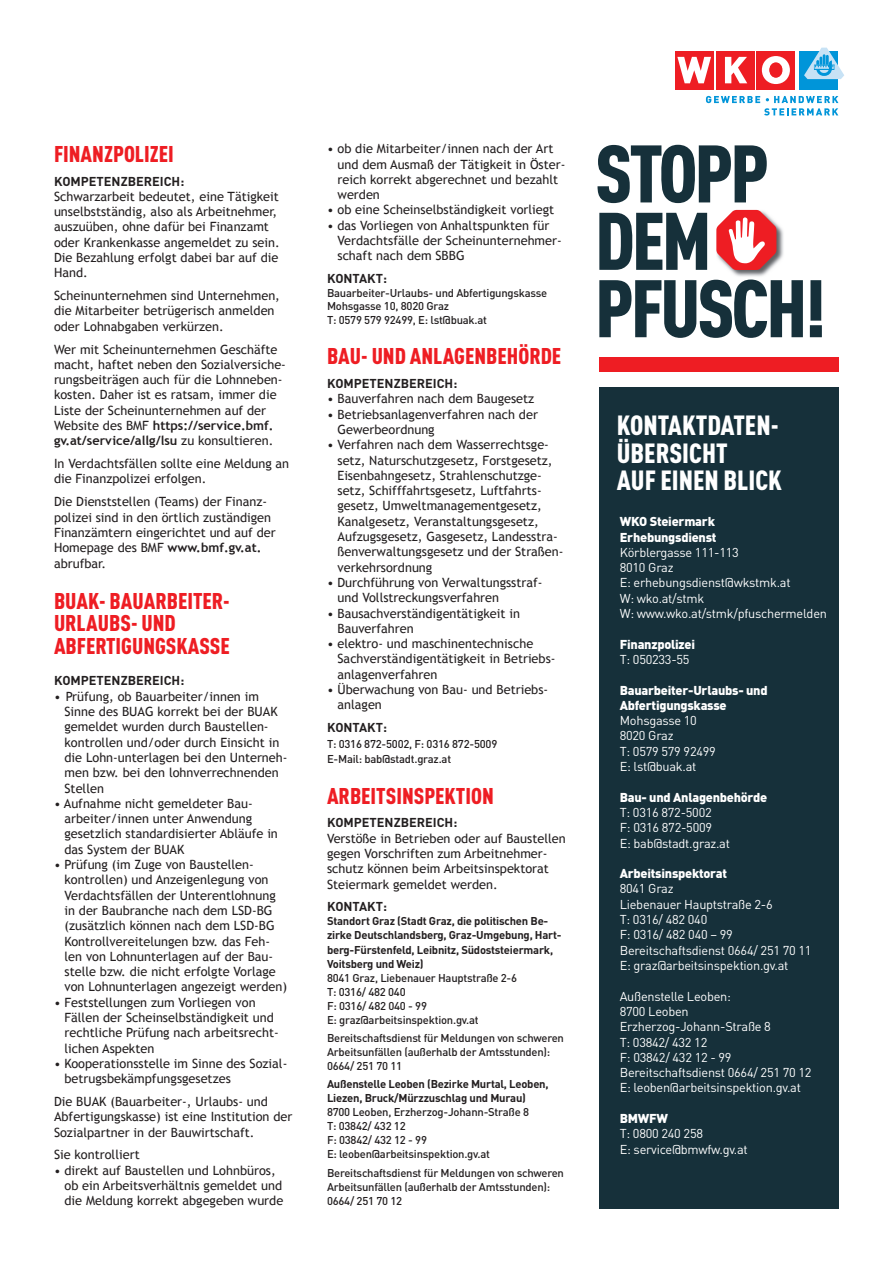
<style>
.page{position:relative;width:893px;height:1263px;background:#fff}
.page>*{position:absolute;margin:0;border:0;box-sizing:border-box;transform-origin:0 0}
.t1{font:900 80.1px/67.3px "DIN Cond";letter-spacing:-.04em;color:#16303a}
.t2{font:900 27.45px/27.5px "DIN Cond";color:#fff}
.t3{font:900 22.5px/22.5px "DIN Cond";color:#ee1d23}
.t4{font:12.75px/15.3px "Trebuchet MS";color:#231f20}
.t5{font:12.75px/15.3px "DIN";letter-spacing:-.02em;color:#fff}
.t6{font:900 12.75px/15.3px "DIN";letter-spacing:-.02em;color:#fff}
.t7{font:700 12.75px "DIN";color:#231f20}
.t8{font:500 11.25px/14.1px "DIN";letter-spacing:-.02em;color:#231f20}
.t9{font:700 11.25px/14.1px "DIN";letter-spacing:-.02em;color:#231f20}
.s1{font-weight:700}
</style>
<div class="page">
<div style="left:756px;top:51px;width:39px;height:39px;background:#ee1d23"></div>
<div style="left:716px;top:51px;width:38px;height:39px;background:#ee1d23"></div>
<svg style="left:725px;top:57px;width:22px;height:26px"></svg>
<div style="left:675px;top:51px;width:39px;height:39px;background:#ee1d23"></div>
<svg style="left:677px;top:57px;width:34px;height:26px"></svg>
<div style="left:799px;top:51px;width:39px;height:39px;background:#0095d9"></div>
<svg style="left:762px;top:56px;width:28px;height:28px"></svg>
<div style="left:770px;top:63px;width:12px;height:14px;background:#ee1d23;border-radius:50%"></div>
<div style="left:770px;top:63px;width:12px;height:14px;border:1px solid #ee1d23;border-radius:50%"></div>
<svg style="left:804px;top:48px;width:40px;height:31px"></svg>
<svg style="left:706px;top:96px;width:132px;height:19px"></svg>
<div style="left:600px;top:388px;width:239px;height:821px;background:#16303a"></div>
<img style="left:730px;top:223px;width:54px;height:54px">
<svg style="left:716px;top:210px;width:60px;height:60px"></svg>
<div style="left:600px;top:357px;width:239px;height:15px;background:#ee1d23"></div>
<h3 class="t3" style="left:54px;top:142px;width:121px">FINANZPOLIZEI</h3>
<p class="t7" style="left:54px;top:173px;width:132px">KOMPETENZBEREICH:</p>
<p class="t4" style="left:54px;top:189px;width:227px">Schwarzarbeit bedeutet, eine Tätigkeit unselbstständig, also als Arbeitnehmer, auszuüben, ohne dafür bei Finanzamt oder Krankenkasse angemeldet zu sein.<br>Die Bezahlung erfolgt dabei bar auf die Hand.</p>
<p class="t4" style="left:54px;top:288px;width:227px">Scheinunternehmen sind Unternehmen, die Mitarbeiter betrügerisch anmelden oder Lohnabgaben verkürzen.</p>
<p class="t4" style="left:54px;top:342px;width:233px">Wer mit Scheinunternehmen Geschäfte macht, haftet neben den Sozialversiche&shy;rungsbeiträgen auch für die Lohnneben&shy;kosten. Daher ist es ratsam, immer die Liste der Scheinunternehmen auf der Website des BMF <span class="s1">https://service.bmf. gv.at/service/allg/lsu</span> zu konsultieren.</p>
<p class="t4" style="left:54px;top:456px;width:237px">In Verdachtsfällen sollte eine Meldung an die Finanzpolizei erfolgen.</p>
<p class="t4" style="left:54px;top:494px;width:223px">Die Dienststellen (Teams) der Finanz&shy;polizei sind in den örtlich zuständigen<br>Finanzämtern eingerichtet und auf der<br>Homepage des BMF <span class="s1">www.bmf.gv.at. </span>abrufbar.</p>
<h3 class="t3" style="left:54px;top:589px;width:177px">BUAK- BAUARBEITER-<br>URLAUBS- UND<br>ABFERTIGUNGSKASSE</h3>
<p class="t7" style="left:54px;top:672px;width:132px">KOMPETENZBEREICH:</p>
<p class="t4" style="left:65px;top:689px;width:225px;text-indent:-11px">• Prüfung, ob Bauarbeiter/innen im<br>Sinne des BUAG korrekt bei der BUAK gemeldet wurden durch Baustellen&shy;kontrollen und/oder durch Einsicht in die Lohn-unterlagen bei den Unterneh&shy;men bzw. bei den lohnverrechnenden<br>Stellen</p>
<p class="t4" style="left:65px;top:796px;width:215px;text-indent:-11px">• Aufnahme nicht gemeldeter Bau&shy;arbeiter/innen unter Anwendung gesetzlich standardisierter Abläufe in das System der BUAK</p>
<p class="t4" style="left:65px;top:857px;width:224px;text-indent:-11px">• Prüfung (im Zuge von Baustellen&shy;kontrollen) und Anzeigenlegung von Verdachtsfällen der Unterentlohnung in der Baubranche nach dem LSD-BG (zusätzlich können nach dem LSD-BG Kontrollvereitelungen bzw. das Feh&shy;len von Lohnunterlagen auf der Bau&shy;stelle bzw. die nicht erfolgte Vorlage von Lohnunterlagen angezeigt werden)</p>
<p class="t4" style="left:65px;top:995px;width:216px;text-indent:-11px">• Feststellungen zum Vorliegen von<br>Fällen der Scheinselbständigkeit und rechtliche Prüfung nach arbeitsrecht&shy;lichen Aspekten</p>
<p class="t4" style="left:65px;top:1056px;width:224px;text-indent:-11px">• Kooperationsstelle im Sinne des Sozial&shy;betrugsbekämpfungsgesetzes</p>
<p class="t4" style="left:54px;top:1094px;width:240px">Die BUAK (Bauarbeiter-, Urlaubs- und<br>Abfertigungskasse) ist eine Institution der<br>Sozialpartner in der Bauwirtschaft.</p>
<p class="t4" style="left:54px;top:1147px;width:87px">Sie kontrolliert</p>
<p class="t4" style="left:65px;top:1163px;width:220px;text-indent:-11px">• direkt auf Baustellen und Lohnbüros, ob ein Arbeitsverhältnis gemeldet und die Meldung korrekt abgegeben wurde</p>
<p class="t4" style="left:337px;top:141px;width:229px;text-indent:-11px">• ob die Mitarbeiter/innen nach der Art und dem Ausmaß der Tätigkeit in Öster&shy;reich korrekt abgerechnet und bezahlt werden</p>
<p class="t4" style="left:327px;top:202px;width:229px">• ob eine Scheinselbständigkeit vorliegt</p>
<p class="t4" style="left:337px;top:218px;width:226px;text-indent:-11px">• das Vorliegen von Anhaltspunkten für<br>Verdachtsfälle der Scheinunternehmer&shy;schaft nach dem SBBG</p>
<p class="t7" style="left:327px;top:270px;width:61px">KONTAKT:</p>
<p class="t8" style="left:327px;top:285px;width:222px;line-height:13.5px">Bauarbeiter-Urlaubs- und Abfertigungskasse<br>Mohsgasse 10, 8020 Graz<br>T: 0579 579 92499, E: lst@buak.at</p>
<h3 class="t3" style="left:327px;top:344px;width:236px">BAU- UND ANLAGENBEHÖRDE</h3>
<p class="t7" style="left:327px;top:375px;width:132px">KOMPETENZBEREICH:</p>
<p class="t4" style="left:327px;top:391px;width:209px">• Bauverfahren nach dem Baugesetz</p>
<p class="t4" style="left:337px;top:407px;width:202px;text-indent:-11px">• Betriebsanlagenverfahren nach der<br>Gewerbeordnung</p>
<p class="t4" style="left:337px;top:437px;width:228px;text-indent:-11px">• Verfahren nach dem Wasserrechtsge&shy;setz, Naturschutzgesetz, Forstgesetz, Eisenbahngesetz, Strahlenschutzge&shy;setz, Schifffahrtsgesetz, Luftfahrts&shy;gesetz, Umweltmanagementgesetz, Kanalgesetz, Veranstaltungsgesetz, Aufzugsgesetz, Gasgesetz, Landesstra&shy;ßenverwaltungsgesetz und der Straßen&shy;verkehrsordnung</p>
<p class="t4" style="left:337px;top:575px;width:206px;text-indent:-11px">• Durchführung von Verwaltungsstraf&shy;und Vollstreckungsverfahren</p>
<p class="t4" style="left:337px;top:605px;width:184px;text-indent:-11px">• Bausachverständigentätigkeit in<br>Bauverfahren</p>
<p class="t4" style="left:337px;top:636px;width:220px;text-indent:-11px">• elektro- und maschinentechnische<br>Sachverständigentätigkeit in Betriebs&shy;anlagenverfahren</p>
<p class="t4" style="left:337px;top:682px;width:212px;text-indent:-11px">• Überwachung von Bau- und Betriebs&shy;anlagen</p>
<p class="t7" style="left:327px;top:719px;width:61px">KONTAKT:</p>
<p class="t8" style="left:327px;top:736px;width:172px;line-height:15.3px">T: 0316 872-5002, F: 0316 872-5009<br>E-Mail: bab@stadt.graz.at</p>
<h3 class="t3" style="left:327px;top:784px;width:168px">ARBEITSINSPEKTION</h3>
<p class="t7" style="left:327px;top:814px;width:132px">KOMPETENZBEREICH:</p>
<p class="t4" style="left:327px;top:831px;width:240px">Verstöße in Betrieben oder auf Baustellen gegen Vorschriften zum Arbeitnehmer&shy;schutz können beim Arbeitsinspektorat Steiermark gemeldet werden.</p>
<p class="t7" style="left:327px;top:898px;width:61px">KONTAKT:</p>
<p class="t9" style="left:327px;top:914px;width:236px">Standort Graz (Stadt Graz, die politischen Be&shy;zirke Deutschlandsberg, Graz-Umgebung, Hart&shy;berg-Fürstenfeld, Leibnitz, Südoststeiermark, Voitsberg und Weiz)</p>
<p class="t8" style="left:327px;top:970px;width:192px">8041 Graz, Liebenauer Hauptstraße 2-6<br>T: 0316/ 482 040<br>F: 0316/ 482 040 - 99<br>E: graz@arbeitsinspektion.gv.at</p>
<p class="t8" style="left:327px;top:1030px;width:238px">Bereitschaftsdienst für Meldungen von schweren<br>Arbeitsunfällen (außerhalb der Amtsstunden):<br>0664/ 251 70 11</p>
<p class="t9" style="left:327px;top:1077px;width:223px">Außenstelle Leoben (Bezirke Murtal, Leoben,<br>Liezen, Bruck/Mürzzuschlag und Murau)</p>
<p class="t8" style="left:327px;top:1105px;width:204px">8700 Leoben, Erzherzog-Johann-Straße 8<br>T: 03842/ 432 12<br>F: 03842/ 432 12 - 99<br>E: leoben@arbeitsinspektion.gv.at</p>
<p class="t8" style="left:327px;top:1165px;width:238px">Bereitschaftsdienst für Meldungen von schweren<br>Arbeitsunfällen (außerhalb der Amtsstunden):<br>0664/ 251 70 12</p>
<h1 class="t1" style="left:595px;top:138px;width:233px">STOPP<br>DEM<br>PFUSCH!</h1>
<h2 class="t2" style="left:617px;top:411px;width:167px">KONTAKTDATEN-<br>ÜBERSICHT<br>AUF EINEN BLICK</h2>
<p class="t6" style="left:620px;top:513px;width:98px">WKO Steiermark<br>Erhebungsdienst</p>
<p class="t5" style="left:620px;top:544px;width:209px">Körblergasse 111-113<br>8010 Graz<br>E: erhebungsdienst@wkstmk.at<br>W: wko.at/stmk<br>W: www.wko.at/stmk/pfuschermelden</p>
<p class="t6" style="left:620px;top:636px;width:77px">Finanzpolizei</p>
<p class="t5" style="left:620px;top:651px;width:71px">T: 050233-55</p>
<p class="t6" style="left:620px;top:682px;width:149px">Bauarbeiter-Urlaubs- und<br>Abfertigungskasse</p>
<p class="t5" style="left:620px;top:713px;width:98px">Mohsgasse 10<br>8020 Graz<br>T: 0579 579 92499<br>E: lst@buak.at</p>
<p class="t6" style="left:620px;top:789px;width:149px">Bau- und Anlagenbehörde</p>
<p class="t5" style="left:620px;top:804px;width:112px">T: 0316 872-5002<br>F: 0316 872-5009<br>E: bab@stadt.graz.at</p>
<p class="t6" style="left:620px;top:865px;width:109px">Arbeitsinspektorat</p>
<p class="t5" style="left:620px;top:881px;width:193px">8041 Graz<br>Liebenauer Hauptstraße 2-6<br>T: 0316/ 482 040<br>F: 0316/ 482 040 – 99<br>Bereitschaftsdienst 0664/ 251 70 11<br>E: graz@arbeitsinspektion.gv.at</p>
<p class="t5" style="left:620px;top:988px;width:193px">Außenstelle Leoben:<br>8700 Leoben<br>Erzherzog-Johann-Straße 8<br>T: 03842/ 432 12<br>F: 03842/ 432 12 - 99<br>Bereitschaftsdienst 0664/ 251 70 12<br>E: leoben@arbeitsinspektion.gv.at</p>
<p class="t6" style="left:620px;top:1110px;width:50px">BMWFW</p>
<p class="t5" style="left:620px;top:1126px;width:130px">T: 0800 240 258<br>E: service@bmwfw.gv.at</p>
</div>
